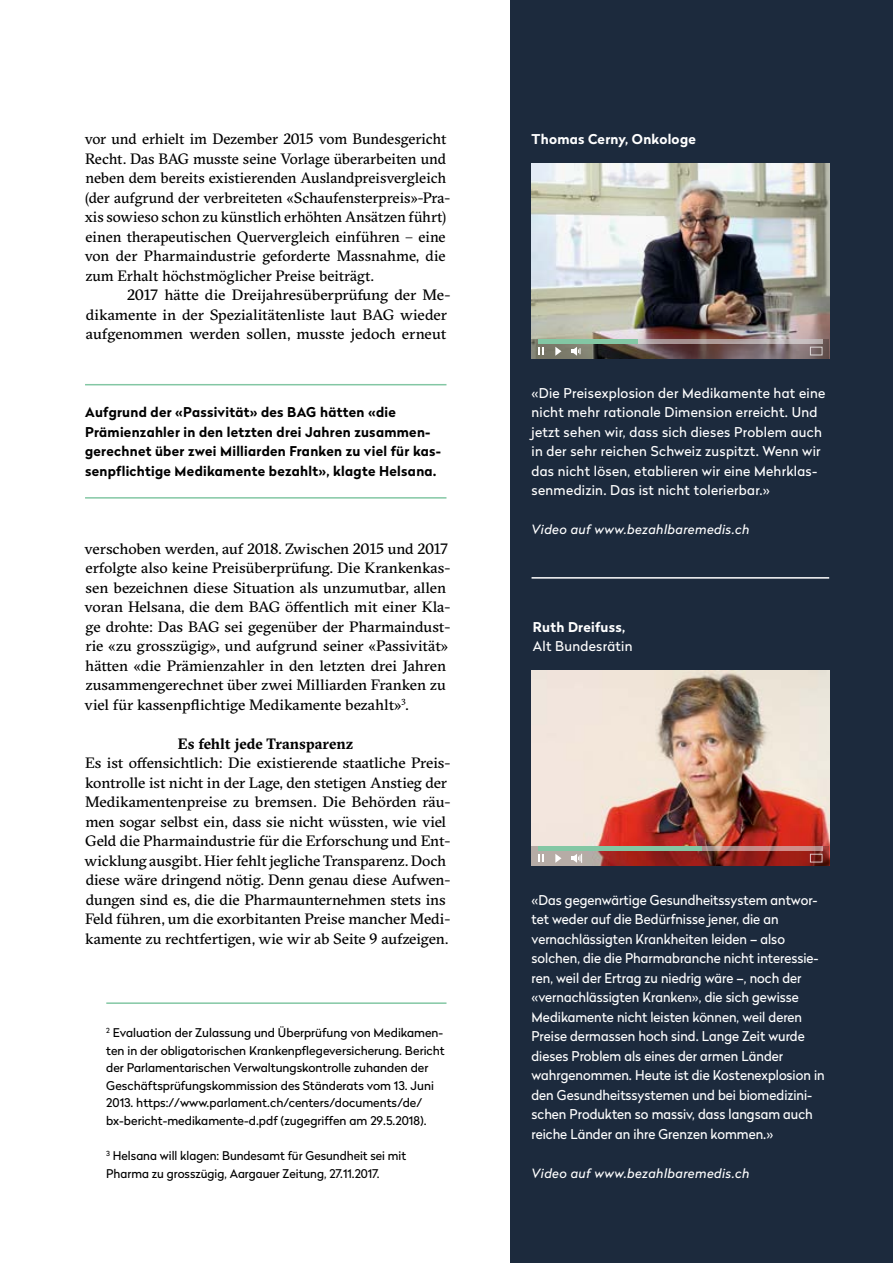
<style>
.page{position:relative;width:893px;height:1263px;background:#fff}
.page>*{position:absolute;margin:0;border:0;box-sizing:border-box;transform-origin:0 0}
.t1{font:15px/19.5px "GT Sectra";letter-spacing:-.005em;color:#000}
.t2{font:15px/19.5px "GT Sectra";letter-spacing:-.005em;color:#000;scale:1.04 1}
.t3{font:700 15px "GT Sectra";letter-spacing:.005em;color:#000}
.t4{font:13.5px/19.5px "Radikal";color:#fff}
.t5{font:13.5px/19.5px "Radikal";letter-spacing:.02em;color:#fff}
.t6{font:700 13.5px/19.5px "Radikal";letter-spacing:.02em;color:#000}
.t7{font:700 13.5px "Radikal";letter-spacing:.02em;color:#fff}
.t8{font:italic 12.75px "Radikal";letter-spacing:.03em;color:#fff}
.t9{font:12px/17.7px "Radikal";color:#000}
</style>
<div class="page">
<div style="left:510px;top:0;width:383px;height:1263px;background:#1c2a3d"></div>
<img style="left:531px;top:671px;width:298px;height:175px">
<hr style="left:106px;top:1002px;width:340px;height:2px;background:#83c7a4">
<hr style="left:531px;top:577px;width:298px;height:2px;background:#fff">
<hr style="left:85px;top:384px;width:361px;height:1px;background:#83c7a4">
<hr style="left:85px;top:497px;width:361px;height:2px;background:#83c7a4">
<img style="left:531px;top:164px;width:298px;height:175px">
<svg style="left:531px;top:846px;width:298px;height:20px;background:#973c36"></svg>
<svg style="left:702px;top:846px;width:120px;height:5px"></svg>
<div style="left:538px;top:846px;width:164px;height:5px;background:#83c7a4"></div>
<svg style="left:555px;top:854px;width:6px;height:9px"></svg>
<svg style="left:538px;top:854px;width:6px;height:8px"></svg>
<svg style="left:571px;top:854px;width:11px;height:9px"></svg>
<svg style="left:531px;top:339px;width:298px;height:20px;background:#695a57"></svg>
<svg style="left:638px;top:339px;width:184px;height:5px"></svg>
<div style="left:538px;top:339px;width:100px;height:5px;background:#83c7a4"></div>
<svg style="left:555px;top:347px;width:6px;height:9px"></svg>
<svg style="left:538px;top:347px;width:6px;height:8px"></svg>
<svg style="left:571px;top:347px;width:10px;height:9px"></svg>
<p class="t1" style="left:85px;top:129px;width:367px">vor und erhielt im Dezember 2015 vom Bundesgericht Recht. Das BAG musste seine Vorlage überarbeiten und neben dem bereits existierenden Auslandpreisvergleich (der aufgrund der verbreiteten «Schaufensterpreis»-Pra&shy;xis sowieso schon zu künstlich erhöhten Ansätzen führt) einen therapeutischen Quervergleich einführen – eine von der Pharmaindustrie geforderte Massnahme, die zum Erhalt höchstmöglicher Preise beiträgt.</p>
<p class="t2" style="left:86px;top:285px;width:352px;text-indent:42px">2017 hätte die Dreijahresüberprüfung der Me&shy;dikamente in der Spezialitätenliste laut BAG wieder aufgenommen werden sollen, musste jedoch erneut</p>
<p class="t6" style="left:85px;top:402px;width:357px">Aufgrund der «Passivität» des BAG hätten «die Prämienzahler in den letzten drei Jahren zusammen&shy;gerechnet über zwei Milliarden Franken zu viel für kas&shy;senpflichtige Medikamente bezahlt», klagte Helsana.</p>
<p class="t1" style="left:85px;top:539px;width:367px">verschoben werden, auf 2018. Zwischen 2015 und 2017 erfolgte also keine Preisüberprüfung. Die Krankenkas&shy;sen bezeichnen diese Situation als unzumutbar, allen voran Helsana, die dem BAG öffentlich mit einer Kla&shy;ge drohte: Das BAG sei gegenüber der Pharmaindust&shy;rie «zu grosszügig», und aufgrund seiner «Passivität» hätten «die Prämienzahler in den letzten drei Jahren zusammengerechnet über zwei Milliarden Franken zu viel für kassenpflichtige Medikamente bezahlt»<sup>3</sup>.</p>
<p class="t3" style="left:178px;top:734px;width:177px">Es fehlt jede Transparenz</p>
<p class="t1" style="left:85px;top:753px;width:367px">Es ist offensichtlich: Die existierende staatliche Preis&shy;kontrolle ist nicht in der Lage, den stetigen Anstieg der Medikamentenpreise zu bremsen. Die Behörden räu&shy;men sogar selbst ein, dass sie nicht wüssten, wie viel Geld die Pharmaindustrie für die Erforschung und Ent&shy;wicklung ausgibt. Hier fehlt jegliche Transparenz. Doch diese wäre dringend nötig. Denn genau diese Aufwen&shy;dungen sind es, die die Pharmaunternehmen stets ins Feld führen, um die exorbitanten Preise mancher Medi&shy;kamente zu rechtfertigen, wie wir ab Seite 9 aufzeigen.</p>
<p class="t9" style="left:106px;top:1023px;width:340px"><sup>2</sup> Evaluation der Zulassung und Überprüfung von Medikamen&shy;ten in der obligatorischen Krankenpflegeversicherung. Bericht der Parlamentarischen Verwaltungskontrolle zuhanden der Geschäftsprüfungskommission des Ständerats vom 13. Juni 2013. https://www.parlament.ch/centers/documents/de/ bx-bericht-medikamente-d.pdf (zugegriffen am 29.5.2018).</p>
<p class="t9" style="left:106px;top:1146px;width:301px"><sup>3</sup> Helsana will klagen: Bundesamt für Gesundheit sei mit<br>Pharma zu grosszügig, Aargauer Zeitung, 27.11.2017.</p>
<p class="t7" style="left:531px;top:130px;width:166px">Thomas Cerny, Onkologe</p>
<p class="t5" style="left:531px;top:383px;width:295px">«Die Preisexplosion der Medikamente hat eine nicht mehr rationale Dimension erreicht. Und jetzt sehen wir, dass sich dieses Problem auch in der sehr reichen Schweiz zuspitzt. Wenn wir das nicht lösen, etablieren wir eine Mehrklas&shy;senmedizin. Das ist nicht tolerierbar.»</p>
<p class="t8" style="left:531px;top:521px;width:219px">Video auf www.bezahlbaremedis.ch</p>
<p class="t7" style="left:533px;top:617px;width:94px">Ruth Dreifuss,</p>
<p class="t5" style="left:533px;top:636px;width:101px">Alt Bundesrätin</p>
<p class="t4" style="left:531px;top:890px;width:295px">«Das gegenwärtige Gesundheitssystem antwor&shy;tet weder auf die Bedürfnisse jener, die an vernachlässigten Krankheiten leiden – also solchen, die die Pharmabranche nicht interessie&shy;ren, weil der Ertrag zu niedrig wäre –, noch der «vernachlässigten Kranken», die sich gewisse Medikamente nicht leisten können, weil deren Preise dermassen hoch sind. Lange Zeit wurde dieses Problem als eines der armen Länder wahrgenommen. Heute ist die Kostenexplosion in den Gesundheitssystemen und bei biomedizini&shy;schen Produkten so massiv, dass langsam auch reiche Länder an ihre Grenzen kommen.»</p>
<p class="t8" style="left:531px;top:1164px;width:219px">Video auf www.bezahlbaremedis.ch</p>
</div>
